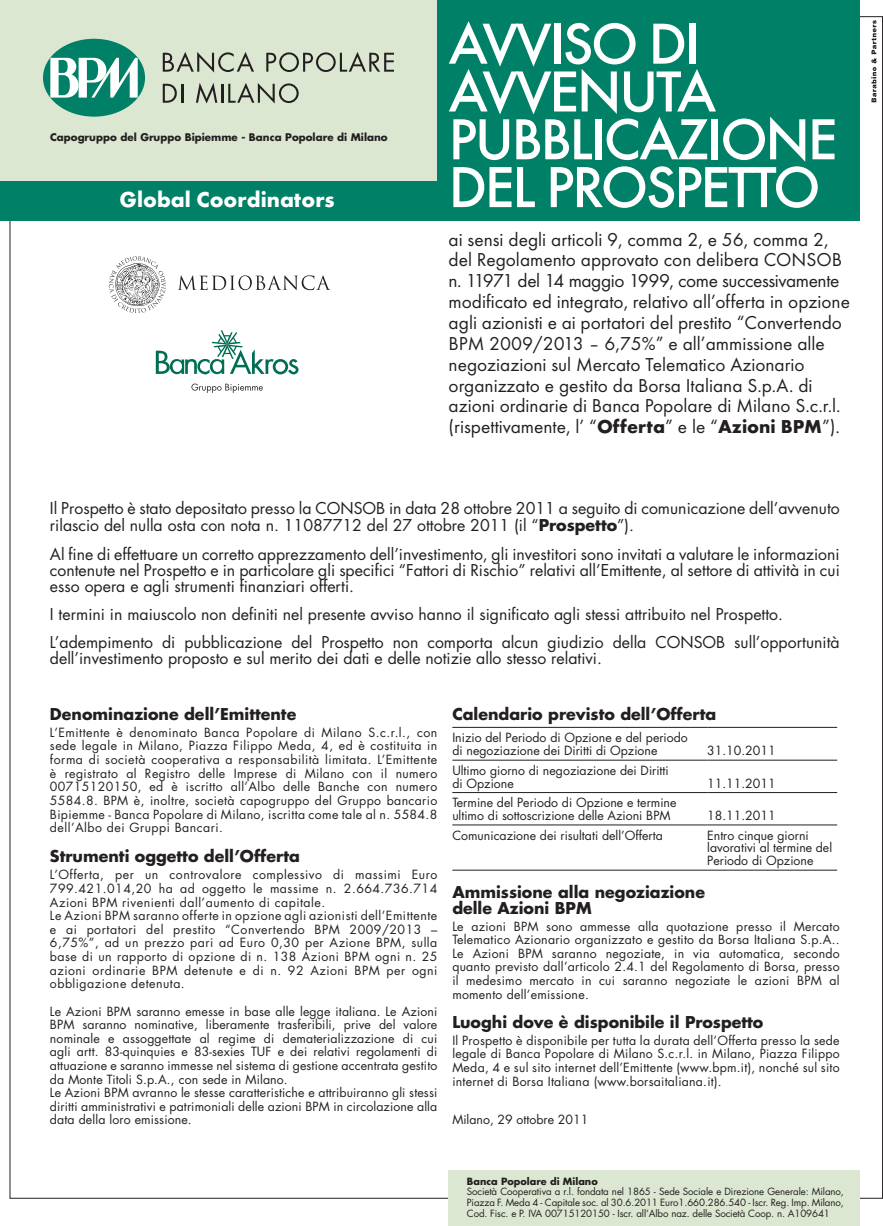
<style>
.page{position:relative;width:883px;height:1226px;background:#fff}
.page>*{position:absolute;margin:0;border:0;box-sizing:border-box;transform-origin:0 0}
.t1{font:500 60.02px/47.8px "Futura T";letter-spacing:-.04em;color:#fff}
.t2{font:700 22.4px "Futura T";color:#fff}
.t3{font:19.43px/20.8px "Futura T";color:#231f20}
.t4{font:15.92px/15.9px "Futura";color:#231f20}
.t5{font:700 15.92px/15.9px "Futura";color:#231f20}
.t6{font:12.42px/13.7px "Futura";letter-spacing:.01em;color:#231f20}
.t7{font:12.42px/13.7px "Futura";letter-spacing:.04em;color:#231f20}
.t8{font:700 10.33px "Futura";color:#231f20}
.t9{font:9.62px/10.5px "Futura";letter-spacing:-.01em;color:#231f20;text-align:justify}
.t10{font:700 9.62px "Futura";color:#231f20}
.s1{font-weight:700}
</style>
<div class="page">
<div style="left:309px;top:0;width:551px;height:221px;background:#008066"></div>
<hr style="left:452px;top:759px;width:255px;height:1px;background:#231f20">
<hr style="left:707px;top:759px;width:130px;height:1px;background:#231f20">
<hr style="left:452px;top:792px;width:255px;height:1px;background:#231f20">
<hr style="left:707px;top:792px;width:130px;height:1px;background:#231f20">
<hr style="left:452px;top:824px;width:255px;height:1px;background:#231f20">
<hr style="left:707px;top:824px;width:130px;height:1px;background:#231f20">
<hr style="left:452px;top:869px;width:255px;height:1px;background:#231f20">
<hr style="left:707px;top:869px;width:130px;height:1px;background:#231f20">
<hr style="left:452px;top:727px;width:255px;height:1px;background:#231f20">
<hr style="left:707px;top:727px;width:130px;height:1px;background:#231f20">
<div style="left:448px;top:1169px;width:412px;height:55px;background:#dce7d1"></div>
<div style="left:0;top:178px;width:437px;height:43px;background:#008066"></div>
<div style="left:0;top:0;width:437px;height:180px;background:#dce7d1"></div>
<svg style="left:871px;top:20px;width:5px;height:82px"></svg>
<svg style="left:109px;top:256px;width:57px;height:57px"></svg>
<svg style="left:178px;top:275px;width:152px;height:15px"></svg>
<svg style="left:156px;top:330px;width:143px;height:44px"></svg>
<svg style="left:191px;top:383px;width:72px;height:10px"></svg>
<div style="left:43px;top:39px;width:102px;height:78px;background:#008066;border-radius:50%"></div>
<svg style="left:50px;top:58px;width:88px;height:40px"></svg>
<svg style="left:163px;top:52px;width:91px;height:20px"></svg>
<svg style="left:266px;top:52px;width:128px;height:20px"></svg>
<svg style="left:163px;top:84px;width:20px;height:19px"></svg>
<svg style="left:196px;top:83px;width:103px;height:21px"></svg>
<p class="t8" style="left:50px;top:130px;width:339px">Capogruppo del Gruppo Bipiemme - Banca Popolare di Milano</p>
<h2 class="t2" style="left:120px;top:186px;width:217px">Global Coordinators</h2>
<h1 class="t1" style="left:449px;top:19px;width:391px">AVVISO DI<br>AVVENUTA<br>PUBBLICAZIONE<br>DEL PROSPETTO</h1>
<p class="t3" style="left:449px;top:228px;width:403px">ai sensi degli articoli 9, comma 2, e 56, comma 2, del Regolamento approvato con delibera CONSOB n. 11971 del 14 maggio 1999, come successivamente modificato ed integrato, relativo all’offerta in opzione agli azionisti e ai portatori del prestito “Convertendo BPM 2009/2013 – 6,75%” e all’ammissione alle negoziazioni sul Mercato Telematico Azionario organizzato e gestito da Borsa Italiana S.p.A. di azioni ordinarie di Banca Popolare di Milano S.c.r.l. (rispettivamente, l’ “<span class="s1">Offerta</span>” e le “<span class="s1">Azioni BPM</span>”).</p>
<p class="t4" style="left:50px;top:499px;width:791px;line-height:17.7px">Il Prospetto è stato depositato presso la CONSOB in data 28 ottobre 2011 a seguito di comunicazione dell’avvenuto rilascio del nulla osta con nota n. 11087712 del 27 ottobre 2011 (il “<span class="s1">Prospetto</span>”).</p>
<p class="t4" style="left:50px;top:546px;width:791px;text-align:justify">Al fine di effettuare un corretto apprezzamento dell’investimento, gli investitori sono invitati a valutare le informazioni contenute nel Prospetto e in particolare gli specifici “Fattori di Rischio” relativi all’Emittente, al settore di attività in cui esso opera e agli strumenti finanziari offerti.</p>
<p class="t4" style="left:50px;top:600px;width:791px;line-height:28.3px">I termini in maiuscolo non definiti nel presente avviso hanno il significato agli stessi attribuito nel Prospetto.<br>L’adempimento di pubblicazione del Prospetto non comporta alcun giudizio della CONSOB sull’opportunità</p>
<p class="t4" style="left:50px;top:650px;width:553px">dell’investimento proposto e sul merito dei dati e delle notizie allo stesso relativi.</p>
<p class="t5" style="left:50px;top:705px;width:248px">Denominazione dell’Emittente</p>
<p class="t6" style="left:50px;top:725px;width:389px;text-align:justify">L’Emittente è denominato Banca Popolare di Milano S.c.r.l., con sede legale in Milano, Piazza Filippo Meda, 4, ed è costituita in forma di società cooperativa a responsabilità limitata. L’Emittente è registrato al Registro delle Imprese di Milano con il numero 00715120150, ed è iscritto all’Albo delle Banche con numero 5584.8. BPM è, inoltre, società capogruppo del Gruppo bancario Bipiemme - Banca Popolare di Milano, iscritta come tale al n. 5584.8 dell’Albo dei Gruppi Bancari.</p>
<p class="t5" style="left:50px;top:848px;width:252px">Strumenti oggetto dell’Offerta</p>
<p class="t7" style="left:50px;top:868px;width:389px">L’Offerta, per un controvalore complessivo di massimi Euro 799.421.014,20 ha ad oggetto le massime n. 2.664.736.714<br>Azioni BPM rivenienti dall’aumento di capitale.<br>Le Azioni BPM saranno offerte in opzione agli azionisti dell’Emittente e ai portatori del prestito “Convertendo BPM 2009/2013 – 6,75%”, ad un prezzo pari ad Euro 0,30 per Azione BPM, sulla base di un rapporto di opzione di n. 138 Azioni BPM ogni n. 25 azioni ordinarie BPM detenute e di n. 92 Azioni BPM per ogni obbligazione detenuta.</p>
<p class="t6" style="left:50px;top:1004px;width:389px">Le Azioni BPM saranno emesse in base alle legge italiana. Le Azioni BPM saranno nominative, liberamente trasferibili, prive del valore nominale e assoggettate al regime di dematerializzazione di cui agli artt. 83-quinquies e 83-sexies TUF e dei relativi regolamenti di attuazione e saranno immesse nel sistema di gestione accentrata gestito da Monte Titoli S.p.A., con sede in Milano.<br>Le Azioni BPM avranno le stesse caratteristiche e attribuiranno gli stessi diritti amministrativi e patrimoniali delle azioni BPM in circolazione alla data della loro emissione.</p>
<p class="t5" style="left:452px;top:705px;width:266px">Calendario previsto dell’Offerta</p>
<p class="t6" style="left:452px;top:731px;width:237px;line-height:12.8px">Inizio del Periodo di Opzione e del periodo di negoziazione dei Diritti di Opzione</p>
<p class="t6" style="left:707px;top:743px;width:70px">31.10.2011</p>
<p class="t6" style="left:452px;top:763px;width:218px;line-height:12.8px">Ultimo giorno di negoziazione dei Diritti di Opzione</p>
<p class="t6" style="left:452px;top:796px;width:226px;line-height:12.8px">Termine del Periodo di Opzione e termine ultimo di sottoscrizione delle Azioni BPM</p>
<p class="t6" style="left:707px;top:776px;width:70px">11.11.2011</p>
<p class="t6" style="left:707px;top:808px;width:70px">18.11.2011</p>
<p class="t6" style="left:452px;top:828px;width:212px">Comunicazione dei risultati dell’Offerta</p>
<p class="t6" style="left:707px;top:828px;width:126px;line-height:12.8px">Entro cinque giorni lavorativi al termine del<br>Periodo di Opzione</p>
<p class="t5" style="left:452px;top:883px;width:254px">Ammissione alla negoziazione delle Azioni BPM</p>
<p class="t6" style="left:452px;top:919px;width:389px;text-align:justify">Le azioni BPM sono ammesse alla quotazione presso il Mercato Telematico Azionario organizzato e gestito da Borsa Italiana S.p.A..<br>Le Azioni BPM saranno negoziate, in via automatica, secondo quanto previsto dall’articolo 2.4.1 del Regolamento di Borsa, presso il medesimo mercato in cui saranno negoziate le azioni BPM al momento dell’emissione.</p>
<p class="t5" style="left:452px;top:1013px;width:313px">Luoghi dove è disponibile il Prospetto</p>
<p class="t6" style="left:452px;top:1033px;width:389px;text-align:justify">Il Prospetto è disponibile per tutta la durata dell’Offerta presso la sede legale di Banca Popolare di Milano S.c.r.l. in Milano, Piazza Filippo Meda, 4 e sul sito internet dell’Emittente (www.bpm.it), nonché sul sito internet di Borsa Italiana (www.borsaitaliana.it).</p>
<p class="t6" style="left:452px;top:1112px;width:137px">Milano, 29 ottobre 2011</p>
<p class="t10" style="left:467px;top:1174px;width:132px">Banca Popolare di Milano</p>
<p class="t9" style="left:467px;top:1186px;width:379px">Società Cooperativa a r.l. fondata nel 1865 - Sede Sociale e Direzione Generale: Milano, Piazza F. Meda 4 - Capitale soc. al 30.6.2011 Euro1.660.286.540 - Iscr. Reg. Imp. Milano, Cod. Fisc. e P. IVA 00715120150 - Iscr. all’Albo naz. delle Società Coop. n. A109641</p>
</div>
